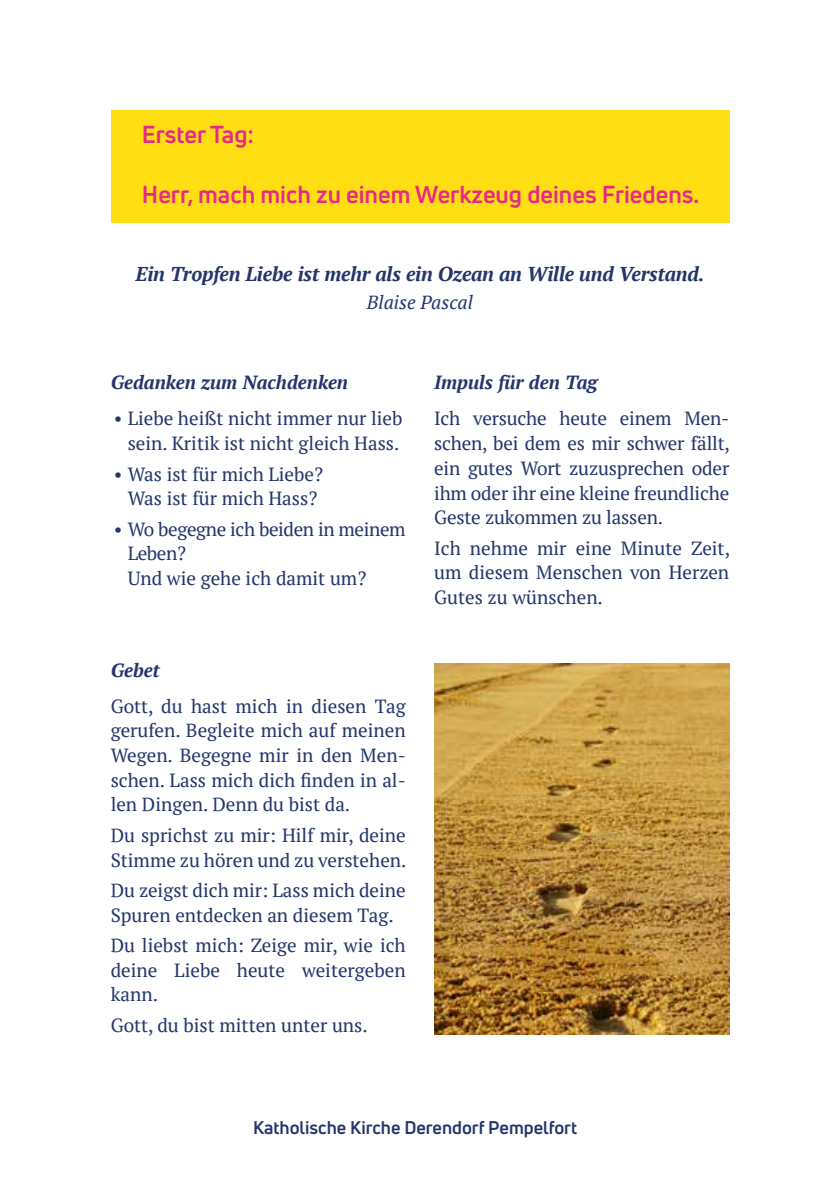
<style>
.page{position:relative;width:840px;height:1191px;background:#fff}
.page>*{position:absolute;margin:0;border:0;box-sizing:border-box;transform-origin:0 0}
.t1{font:700 24px "Uni Neue";color:#e62987}
.t2{font:italic 700 20px "PT Serif";letter-spacing:-.01em;color:#24356b}
.t3{font:19px/24.8px "PT Serif";color:#24356b;text-align:justify}
.t4{font:19px/24.8px "PT Serif";letter-spacing:-.02em;color:#24356b}
.t5{font:italic 700 19px "PT Serif";color:#24356b}
.t6{font:italic 19px "PT Serif";color:#24356b}
.t7{font:700 18px "Uni Neue";color:#24356b}
</style>
<div class="page">
<div style="left:111px;top:111px;width:618px;height:112px;background:#ffde14"></div>
<img style="left:434px;top:664px;width:295px;height:371px">
<p class="t1" style="left:142px;top:119px;width:114px">Erster Tag:</p>
<p class="t1" style="left:142px;top:179px;width:558px">Herr, mach mich zu einem Werkzeug deines Friedens.</p>
<p class="t2" style="left:135px;top:260px;width:570px">Ein Tropfen Liebe ist mehr als ein Ozean an Wille und Verstand.</p>
<p class="t6" style="left:367px;top:290px;width:107px">Blaise Pascal</p>
<p class="t5" style="left:111px;top:370px;width:239px">Gedanken zum Nachdenken</p>
<p class="t3" style="left:114px;top:406px;width:290px;text-align:center">• Liebe heißt nicht immer nur lieb sein. Kritik ist nicht gleich Hass.</p>
<p class="t3" style="left:114px;top:461px;width:211px;text-align:center">• Was ist für mich Liebe?<br>Was ist für mich Hass?</p>
<p class="t4" style="left:128px;top:516px;width:279px;text-indent:-14px">• Wo begegne ich beiden in meinem<br>Leben?<br>Und wie gehe ich damit um?</p>
<p class="t5" style="left:111px;top:657px;width:51px">Gebet</p>
<p class="t3" style="left:111px;top:693px;width:296px">Gott, du hast mich in diesen Tag gerufen. Begleite mich auf meinen Wegen. Begegne mir in den Men&shy;schen. Lass mich dich finden in al&shy;len Dingen. Denn du bist da.</p>
<p class="t3" style="left:111px;top:822px;width:297px">Du sprichst zu mir: Hilf mir, deine<br>Stimme zu hören und zu verstehen.</p>
<p class="t3" style="left:111px;top:877px;width:296px">Du zeigst dich mir: Lass mich deine<br>Spuren entdecken an diesem Tag.</p>
<p class="t3" style="left:111px;top:932px;width:296px">Du liebst mich: Zeige mir, wie ich deine Liebe heute weitergeben kann.</p>
<p class="t3" style="left:111px;top:1012px;width:258px">Gott, du bist mitten unter uns.</p>
<p class="t5" style="left:434px;top:370px;width:165px">Impuls für den Tag</p>
<p class="t3" style="left:434px;top:406px;width:297px">Ich versuche heute einem Men&shy;schen, bei dem es mir schwer fällt, ein gutes Wort zuzusprechen oder ihm oder ihr eine kleine freundliche Geste zukommen zu lassen.</p>
<p class="t3" style="left:434px;top:535px;width:297px">Ich nehme mir eine Minute Zeit, um diesem Menschen von Herzen Gutes zu wünschen.</p>
<p class="t7" style="left:253px;top:1116px;width:325px">Katholische Kirche Derendorf Pempelfort</p>
</div>
